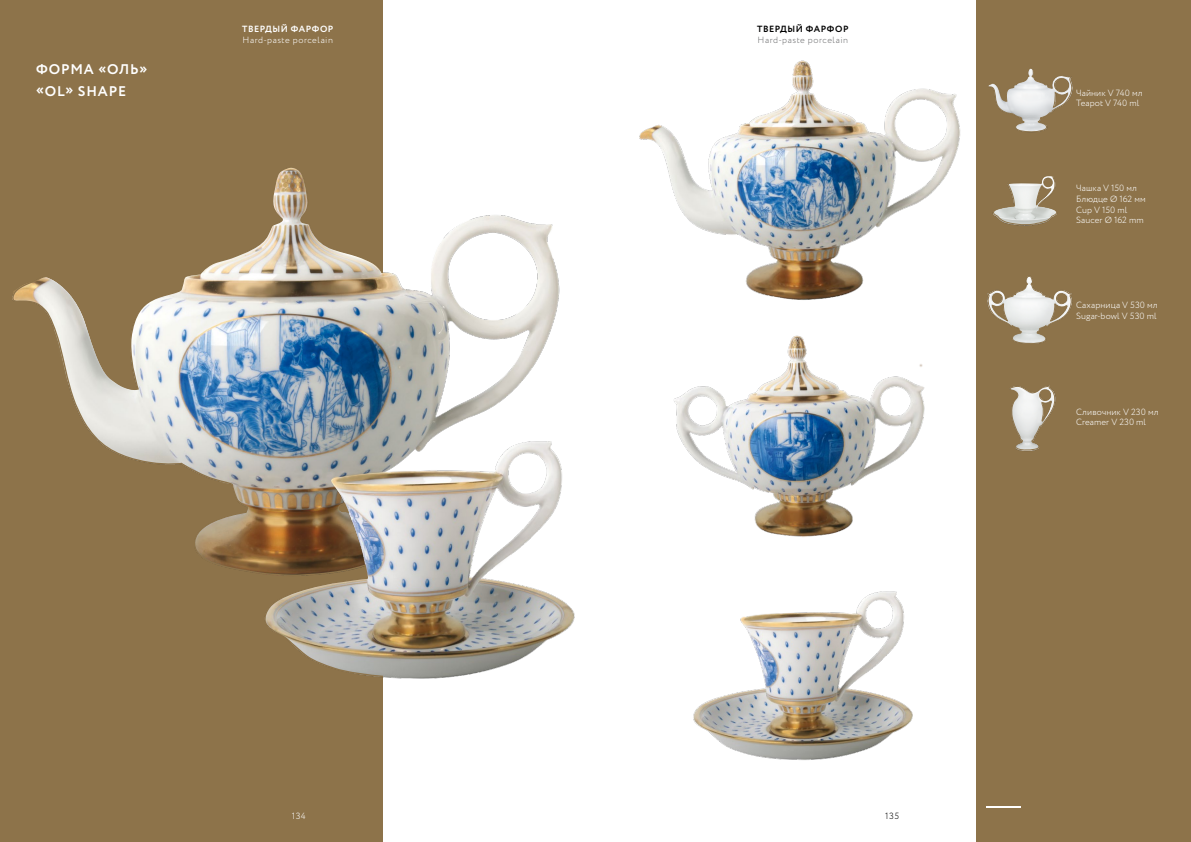
<style>
.page{position:relative;width:1191px;height:842px;background:#fff}
.page>*{position:absolute;margin:0;border:0;box-sizing:border-box;transform-origin:0 0}
.t1{font:700 14px/21.3px "Circe";letter-spacing:.06em;color:#fff}
.t2{font:300 9px/10.6px "Circe";letter-spacing:.01em;color:#fff}
.t3{font:300 9px "Circe";letter-spacing:.055em;color:#fff}
.t4{font:300 9px "Circe";letter-spacing:.055em;color:#707172}
.t5{font:700 9px "Circe";letter-spacing:.05em;color:#fff}
.t6{font:700 9px "Circe";letter-spacing:.05em;color:#000}
.t7{font:300 9px "Circe";color:#000}
</style>
<div class="page">
<div style="left:976px;top:0;width:215px;height:842px;background:#8d734a"></div>
<div style="left:0;top:0;width:383px;height:842px;background:#8d734a"></div>
<img style="left:384px;top:215px;width:176px;height:218px">
<img style="left:384px;top:433px;width:191px;height:246px">
<img style="left:639px;top:60px;width:322px;height:240px">
<img style="left:674px;top:335px;width:251px;height:202px">
<img style="left:693px;top:591px;width:220px;height:169px">
<hr style="left:987px;top:806px;width:34px;height:2px;background:#fff">
<svg style="left:988px;top:68px;width:84px;height:64px"></svg>
<svg style="left:992px;top:176px;width:65px;height:50px"></svg>
<svg style="left:987px;top:276px;width:85px;height:68px"></svg>
<svg style="left:1010px;top:385px;width:45px;height:66px"></svg>
<img style="left:12px;top:167px;width:372px;height:511px">
<h1 class="t1" style="left:36px;top:60px;width:113px">ФОРМА «ОЛЬ» «OL» SHAPE</h1>
<p class="t5" style="left:242px;top:23px;width:93px">ТВЕРДЫЙ ФАРФОР</p>
<p class="t3" style="left:243px;top:34px;width:92px">Hard-paste porcelain</p>
<p class="t2" style="left:292px;top:810px;width:15px">134</p>
<p class="t6" style="left:757px;top:23px;width:93px">ТВЕРДЫЙ ФАРФОР</p>
<p class="t4" style="left:757px;top:34px;width:92px">Hard-paste porcelain</p>
<p class="t7" style="left:885px;top:810px;width:15px">135</p>
<p class="t2" style="left:1076px;top:88px;width:68px">Чайник V 740 мл<br>Teapot V 740 ml</p>
<p class="t2" style="left:1076px;top:183px;width:71px">Чашка V 150 мл<br>Блюдце Ø 162 мм<br>Cup V 150 ml<br>Saucer Ø 162 mm</p>
<p class="t2" style="left:1076px;top:300px;width:83px">Сахарница V 530 мл<br>Sugar-bowl V 530 ml</p>
<p class="t2" style="left:1076px;top:406px;width:84px">Сливочник V 230 мл<br>Creamer V 230 ml</p>
</div>
